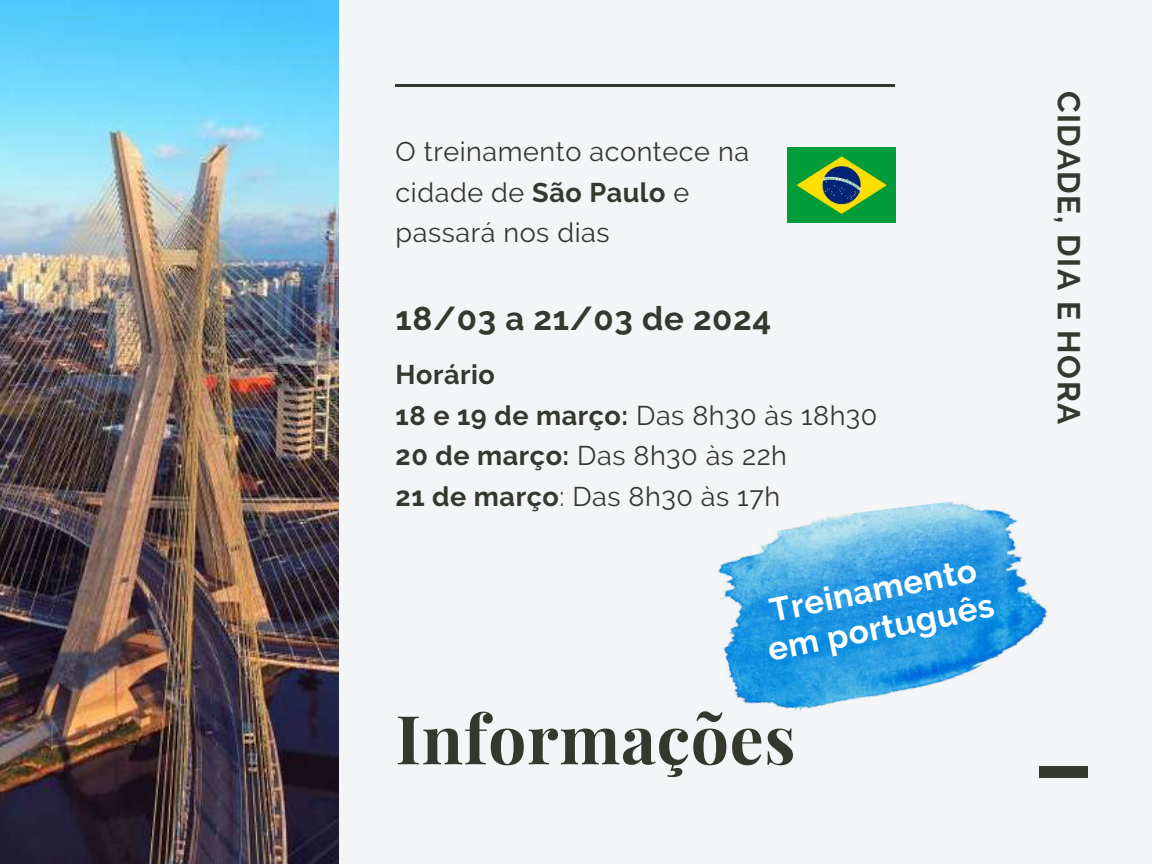
<style>
.page{position:relative;width:1152px;height:864px;background:#f4f5f7}
.page>*{position:absolute;margin:0;border:0;box-sizing:border-box;transform-origin:0 0}
.t1{font:700 67.5px "Playfair Display";letter-spacing:.01em;color:#35382f}
.t2{font:700 33px/38.1px "Raleway";color:#fff}
.t3{font:700 33px "Raleway";letter-spacing:.02em;color:#35382f}
.t4{font:700 31.5px "Raleway";letter-spacing:.05em;color:#35382f}
.t5{font:700 27px/40.5px "Raleway";letter-spacing:.02em;color:#35382f}
.t6{font:27px/40.5px "Raleway";letter-spacing:.02em;color:#35382f}
.s1{font-weight:700}
.s2{font-weight:400}
</style>
<div class="page">
<img style="left:0;top:0;width:339px;height:864px">
<div style="left:1039px;top:767px;width:48px;height:11px;background:#35382f"></div>
<hr style="left:396px;top:84px;width:499px;height:2px;background:#35382f">
<img style="left:718px;top:501px;width:330px;height:210px">
<img style="left:788px;top:147px;width:108px;height:76px">
<p class="t6" style="left:396px;top:132px;width:355px">O treinamento acontece na cidade de <span class="s1">São Paulo</span> e passará nos dias</p>
<p class="t3" style="left:396px;top:299px;width:377px">18/03 a 21/03 de 2024</p>
<p class="t5" style="left:396px;top:355px;width:483px">Horário<br>18 e 19 de março: <span class="s2">Das 8h30 às 18h30<br></span>20 de março: <span class="s2">Das 8h30 às 22h<br></span>21 de março<span class="s2">: Das 8h30 às 17h</span></p>
<p class="t2" style="left:757px;top:593px;width:231px;rotate:-11deg">Treinamento em português</p>
<h1 class="t1" style="left:396px;top:691px;width:401px">Informações</h1>
<p class="t4" style="left:1087px;top:91px;width:335px;rotate:90deg">CIDADE, DIA E HORA</p>
</div>
